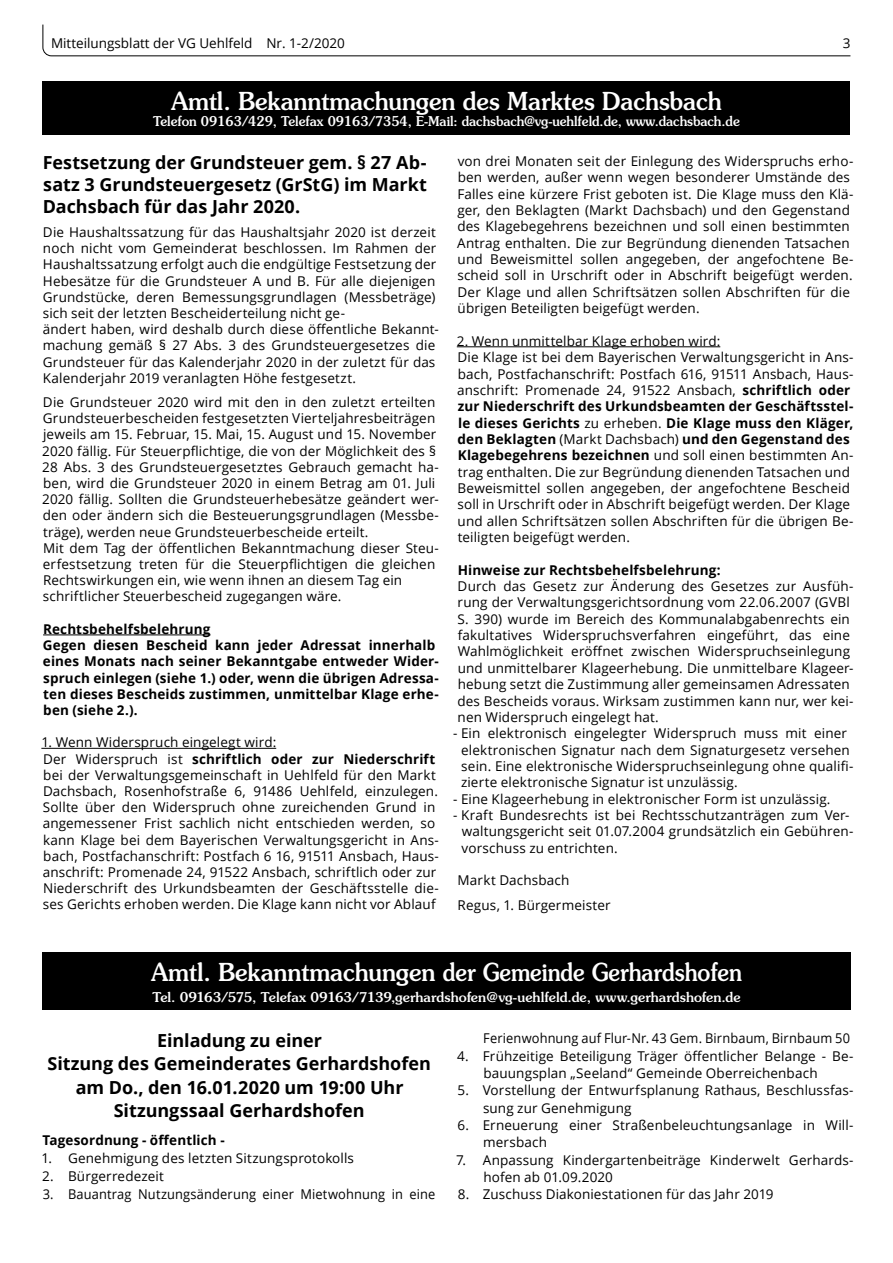
<style>
.page{position:relative;width:893px;height:1263px;background:#fff}
.page>*{position:absolute;margin:0;border:0;box-sizing:border-box;transform-origin:0 0}
.t1{font:500 24.75px "Souvenir";color:#fff;scale:.95 1}
.t2{font:700 18px/23.4px "Open Sans";color:#000;text-align:justify}
.t3{font:13.5px/16.4px "Open Sans";letter-spacing:.01em;color:#000}
.t4{font:700 13.5px/16.2px "Open Sans";letter-spacing:.01em;color:#000}
.t5{font:13.5px "Open Sans";letter-spacing:.01em;color:#000;scale:.95 1}
.t6{font:500 13.5px "Souvenir";color:#fff;scale:.95 1}
.t7{font:500 13.5px "Souvenir";color:#fff}
.s1{font-weight:700}
</style>
<div class="page">
<svg style="left:42px;top:24px;width:809px;height:33px"></svg>
<div style="left:43px;top:81px;width:807px;height:53px;background:#000"></div>
<hr style="left:43px;top:634px;width:167px;height:1px;background:#000">
<hr style="left:41px;top:748px;width:235px;height:1px;background:#000">
<hr style="left:457px;top:346px;width:263px;height:1px;background:#000">
<div style="left:43px;top:952px;width:808px;height:58px;background:#000"></div>
<p class="t3" style="left:51px;top:34px;width:295px">Mitteilungsblatt der VG Uehlfeld Nr. 1-2/2020</p>
<p class="t3" style="left:843px;top:34px;width:9px">3</p>
<h1 class="t1" style="left:171px;top:86px;width:581px">Amtl. Bekanntmachungen des Marktes Dachsbach</h1>
<p class="t6" style="left:153px;top:113px;width:619px">Telefon 09163/429, Telefax 09163/7354, E-Mail: dachsbach@vg-uehlfeld.de, www.dachsbach.de</p>
<h2 class="t2" style="left:43px;top:152px;width:386px;line-height:21.6px">Festsetzung der Grundsteuer gem. § 27 Ab&shy;satz 3 Grundsteuergesetz (GrStG) im Markt Dachsbach für das Jahr 2020.</h2>
<p class="t3" style="left:43px;top:224px;width:398px">Die Haushaltssatzung für das Haushaltsjahr 2020 ist derzeit noch nicht vom Gemeinderat beschlossen. Im Rahmen der Haushaltssatzung erfolgt auch die endgültige Festsetzung der Hebesätze für die Grundsteuer A und B. Für alle diejenigen Grundstücke, deren Bemessungsgrundlagen (Messbeträge) sich seit der letzten Bescheiderteilung nicht ge-<br>ändert haben, wird deshalb durch diese öffentliche Bekannt&shy;machung gemäß § 27 Abs. 3 des Grundsteuergesetzes die Grundsteuer für das Kalenderjahr 2020 in der zuletzt für das Kalenderjahr 2019 veranlagten Höhe festgesetzt.</p>
<p class="t3" style="left:42px;top:394px;width:398px">Die Grundsteuer 2020 wird mit den in den zuletzt erteilten Grundsteuerbescheiden festgesetzten Vierteljahresbeiträgen jeweils am 15. Februar, 15. Mai, 15. August und 15. November 2020 fällig. Für Steuerpflichtige, die von der Möglichkeit des § 28 Abs. 3 des Grundsteuergesetztes Gebrauch gemacht ha&shy;ben, wird die Grundsteuer 2020 in einem Betrag am 01. Juli 2020 fällig. Sollten die Grundsteuerhebesätze geändert wer&shy;den oder ändern sich die Besteuerungsgrundlagen (Messbe&shy;träge), werden neue Grundsteuerbescheide erteilt.<br>Mit dem Tag der öffentlichen Bekanntmachung dieser Steu&shy;erfestsetzung treten für die Steuerpflichtigen die gleichen Rechtswirkungen ein, wie wenn ihnen an diesem Tag ein schriftlicher Steuerbescheid zugegangen wäre.</p>
<p class="t4" style="left:43px;top:620px;width:397px">Rechtsbehelfsbelehrung<br>Gegen diesen Bescheid kann jeder Adressat innerhalb eines Monats nach seiner Bekanntgabe entweder Wider&shy;spruch einlegen (siehe 1.) oder, wenn die übrigen Adressa&shy;ten dieses Bescheids zustimmen, unmittelbar Klage erhe&shy;ben (siehe 2.).</p>
<p class="t3" style="left:41px;top:734px;width:399px">1. Wenn Widerspruch eingelegt wird:<br>Der Widerspruch ist <span class="s1">schriftlich oder zur Niederschrift </span>bei der Verwaltungsgemeinschaft in Uehlfeld für den Markt Dachsbach, Rosenhofstraße 6, 91486 Uehlfeld, einzulegen.<br>Sollte über den Widerspruch ohne zureichenden Grund in angemessener Frist sachlich nicht entschieden werden, so kann Klage bei dem Bayerischen Verwaltungsgericht in Ans&shy;bach, Postfachanschrift: Postfach 6 16, 91511 Ansbach, Haus&shy;anschrift: Promenade 24, 91522 Ansbach, schriftlich oder zur Niederschrift des Urkundsbeamten der Geschäftsstelle die&shy;ses Gerichts erhoben werden. Die Klage kann nicht vor Ablauf</p>
<p class="t3" style="left:457px;top:153px;width:398px">von drei Monaten seit der Einlegung des Widerspruchs erho&shy;ben werden, außer wenn wegen besonderer Umstände des Falles eine kürzere Frist geboten ist. Die Klage muss den Klä&shy;ger, den Beklagten (Markt Dachsbach) und den Gegenstand des Klagebegehrens bezeichnen und soll einen bestimmten Antrag enthalten. Die zur Begründung dienenden Tatsachen und Beweismittel sollen angegeben, der angefochtene Be&shy;scheid soll in Urschrift oder in Abschrift beigefügt werden.<br>Der Klage und allen Schriftsätzen sollen Abschriften für die übrigen Beteiligten beigefügt werden.</p>
<p class="t3" style="left:457px;top:332px;width:398px">2. Wenn unmittelbar Klage erhoben wird:<br>Die Klage ist bei dem Bayerischen Verwaltungsgericht in Ans&shy;bach, Postfachanschrift: Postfach 616, 91511 Ansbach, Haus&shy;anschrift: Promenade 24, 91522 Ansbach, <span class="s1">schriftlich oder zur Niederschrift des Urkundsbeamten der Geschäftsstel&shy;le dieses Gerichts</span> zu erheben. <span class="s1">Die Klage muss den Kläger, den Beklagten</span> (Markt Dachsbach) <span class="s1">und den Gegenstand des Klagebegehrens bezeichnen</span> und soll einen bestimmten An&shy;trag enthalten. Die zur Begründung dienenden Tatsachen und Beweismittel sollen angegeben, der angefochtene Bescheid soll in Urschrift oder in Abschrift beigefügt werden. Der Klage und allen Schriftsätzen sollen Abschriften für die übrigen Be&shy;teiligten beigefügt werden.</p>
<p class="t4" style="left:458px;top:561px;width:264px">Hinweise zur Rechtsbehelfsbelehrung:</p>
<p class="t3" style="left:457px;top:578px;width:398px">Durch das Gesetz zur Änderung des Gesetzes zur Ausfüh&shy;rung der Verwaltungsgerichtsordnung vom 22.06.2007 (GVBl S. 390) wurde im Bereich des Kommunalabgabenrechts ein fakultatives Widerspruchsverfahren eingeführt, das eine Wahlmöglichkeit eröffnet zwischen Widerspruchseinlegung und unmittelbarer Klageerhebung. Die unmittelbare Klageer&shy;hebung setzt die Zustimmung aller gemeinsamen Adressaten des Bescheids voraus. Wirksam zustimmen kann nur, wer kei&shy;nen Widerspruch eingelegt hat.</p>
<p class="t3" style="left:461px;top:725px;width:394px;text-indent:-8px">- Ein elektronisch eingelegter Widerspruch muss mit einer elektronischen Signatur nach dem Signaturgesetz versehen sein. Eine elektronische Widerspruchseinlegung ohne qualifi&shy;zierte elektronische Signatur ist unzulässig.</p>
<p class="t3" style="left:453px;top:790px;width:379px">- Eine Klageerhebung in elektronischer Form ist unzulässig.</p>
<p class="t3" style="left:462px;top:806px;width:393px;text-indent:-8px">- Kraft Bundesrechts ist bei Rechtsschutzanträgen zum Ver&shy;waltungsgericht seit 01.07.2004 grundsätzlich ein Gebühren&shy;vorschuss zu entrichten.</p>
<p class="t3" style="left:458px;top:868px;width:155px;line-height:24.6px">Markt Dachsbach<br>Regus, 1. Bürgermeister</p>
<h1 class="t1" style="left:151px;top:957px;width:623px">Amtl. Bekanntmachungen der Gemeinde Gerhardshofen</h1>
<p class="t7" style="left:152px;top:988px;width:590px">Tel. 09163/575, Telefax 09163/7139,gerhardshofen@vg-uehlfeld.de, www.gerhardshofen.de</p>
<h2 class="t2" style="left:48px;top:1028px;width:385px;text-align:center">Einladung zu einer<br>Sitzung des Gemeinderates Gerhardshofen am Do., den 16.01.2020 um 19:00 Uhr<br>Sitzungssaal Gerhardshofen</h2>
<p class="t4" style="left:42px;top:1132px;width:184px">Tagesordnung - öffentlich -</p>
<p class="t3" style="left:41px;top:1150px;width:314px">1. Genehmigung des letzten Sitzungsprotokolls</p>
<p class="t3" style="left:42px;top:1168px;width:123px">2. Bürgerredezeit</p>
<p class="t5" style="left:43px;top:1185px;width:415px">3. Bauantrag Nutzungsänderung einer Mietwohnung in eine</p>
<p class="t5" style="left:483px;top:1029px;width:388px">Ferienwohnung auf Flur-Nr. 43 Gem. Birnbaum, Birnbaum 50</p>
<p class="t3" style="left:483px;top:1047px;width:372px;line-height:17.2px;text-indent:-26px">4. Frühzeitige Beteiligung Träger öffentlicher Belange - Be&shy;bauungsplan „Seeland“ Gemeinde Oberreichenbach</p>
<p class="t3" style="left:483px;top:1081px;width:372px;line-height:17.2px;text-indent:-25px">5. Vorstellung der Entwurfsplanung Rathaus, Beschlussfas&shy;sung zur Genehmigung</p>
<p class="t3" style="left:483px;top:1116px;width:372px;line-height:17.2px;text-indent:-26px">6. Erneuerung einer Straßenbeleuchtungsanlage in Will&shy;mersbach</p>
<p class="t3" style="left:483px;top:1151px;width:372px;line-height:17.2px;text-indent:-27px">7. Anpassung Kindergartenbeiträge Kinderwelt Gerhards&shy;hofen ab 01.09.2020</p>
<p class="t3" style="left:458px;top:1186px;width:317px">8. Zuschuss Diakoniestationen für das Jahr 2019</p>
</div>
